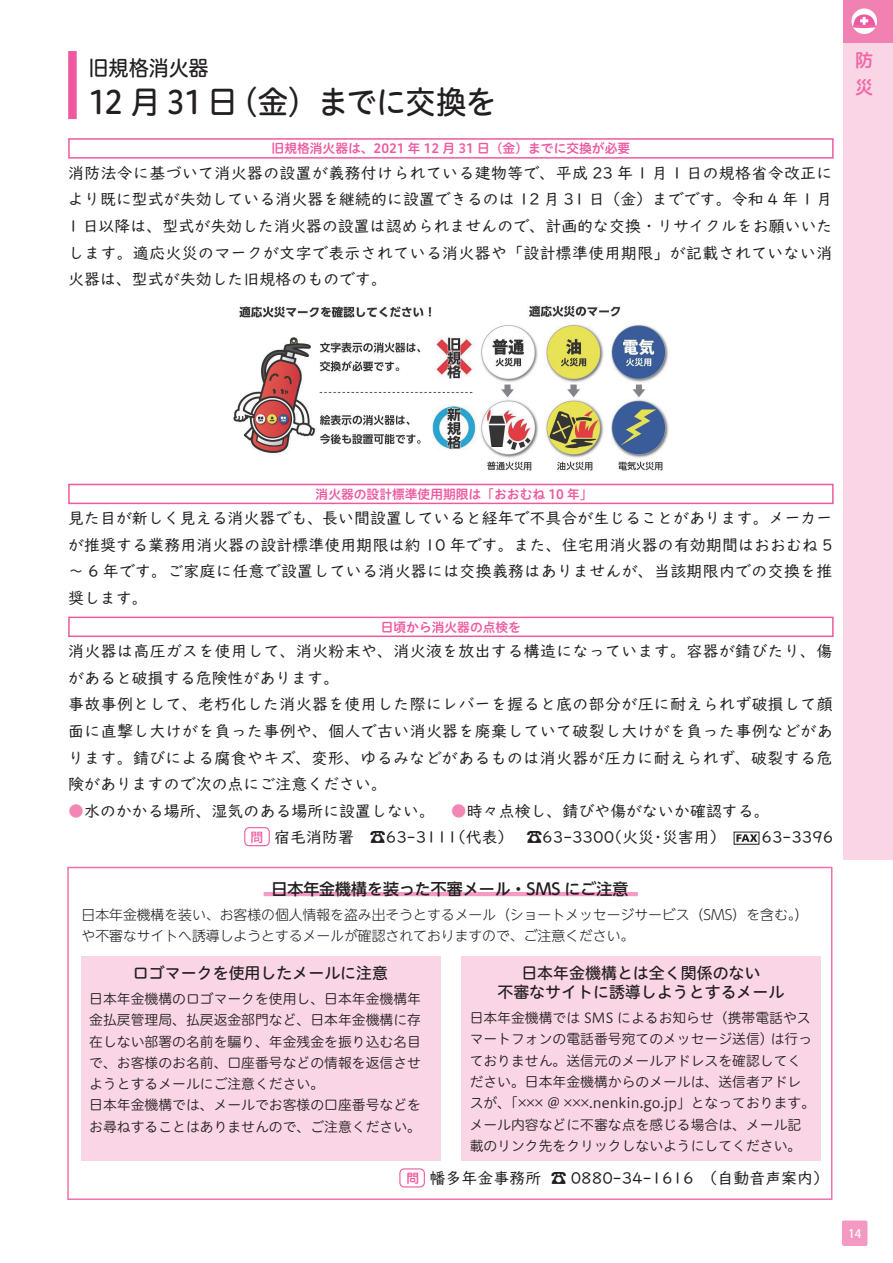
<style>
.page{position:relative;width:893px;height:1263px;background:#fff}
.page>*{position:absolute;margin:0;border:0;box-sizing:border-box;transform-origin:0 0}
.t1{font:31.95px "Hiragino UD Sans R Std N W5";letter-spacing:-.025em;color:#231f20;scale:.95 1}
.t2{font:21.3px "Hiragino UD Sans R Std N W5";letter-spacing:-.005em;color:#231f20;scale:.95 1}
.t3{font:18px/27.2px "Hiragino UD Sans R Std N W6";color:#f168a8}
.本文{font:15.9px/26.5px "UD Digi Kyokasho Std";letter-spacing:.02em;color:#231f20;text-align:justify}
.本文-2{font:15.9px "UD Digi Kyokasho Std";color:#231f20}
.本文-3{font:15.9px "Hiragino UD Sans R Std W5";color:#231f20}
.キャプション1{font:15.9px "UD Digi Kyokasho Std";color:#231f20}
.本文-4{font:500 15.9px "UD Shin Go NT Pro";color:#231f20}
.本文-5{font:13.8px/21.3px "Hiragino UD Sans R Std W3";color:#231f20}
.本文-6{font:300 13.8px/21.3px "UD Shin Go NT Pro";color:#231f20}
.本文-7{font:12.75px "Hiragino UD Sans R Std N W6";color:#ef59a1}
.情報コーナー1{font:500 12.75px "Koz Go Pro";color:#ef59a1}
.情報コーナー1-2{font:12.75px "Hiragino UD Sans R Std N W6";color:#ef59a1}
.t4{font:500 11.7px "Koz Go Pr 6 N";color:#fff}
.s1{color:#f287b6}
</style>
<div class="page">
<div style="left:843px;top:0;width:50px;height:859px;background:#fad5e5"></div>
<div style="left:842px;top:1220px;width:25px;height:26px;background:#f499c2;border-radius:2px"></div>
<div style="left:843px;top:0;width:50px;height:43px;background:#f181b2"></div>
<div style="left:851px;top:9px;width:26px;height:25px;background:#fff;border-radius:50%"></div>
<svg style="left:852px;top:14px;width:24px;height:15px"></svg>
<div style="left:68px;top:51px;width:9px;height:68px;background:#ef59a1"></div>
<div style="left:68px;top:138px;width:766px;height:21px;border:1px solid #ef59a1"></div>
<div style="left:68px;top:484px;width:766px;height:20px;border:1px solid #ef59a1"></div>
<div style="left:68px;top:617px;width:766px;height:20px;border:1px solid #ef59a1"></div>
<img style="left:233px;top:305px;width:436px;height:166px">
<div style="left:244px;top:827px;width:26px;height:19px;border:1px solid #ef59a1;border-radius:4px"></div>
<svg style="left:736px;top:834px;width:21px;height:8px"></svg>
<hr style="left:264px;top:892px;width:374px;height:4px;background:#f59bc4">
<div style="left:81px;top:957px;width:359px;height:204px;background:#fad5e5"></div>
<div style="left:461px;top:957px;width:360px;height:204px;background:#fad5e5"></div>
<div style="left:399px;top:1168px;width:26px;height:19px;border:1px solid #ef59a1;border-radius:4px"></div>
<p class="t2" style="left:88px;top:51px;width:128px">旧規格消火器</p>
<p class="t1" style="left:88px;top:77px;width:159px">12月31日</p>
<p class="t1" style="left:227px;top:77px;width:284px">（金）までに交換を</p>
<p class="本文-7" style="left:272px;top:139px;width:360px">旧規格消火器は、2021 年 12 月 31 日（金）までに交換が必要</p>
<p class="本文" style="left:68px;top:159px;width:766px">消防法令に基づいて消火器の設置が義務付けられている建物等で、平成 23 年 1 月 1 日の規格省令改正により既に型式が失効している消火器を継続的に設置できるのは 12 月 31 日（金）までです。令和 4 年 1 月1 日以降は、型式が失効した消火器の設置は認められませんので、計画的な交換・リサイクルをお願いいたします。適応火災のマークが文字で表示されている消火器や「設計標準使用期限」が記載されていない消火器は、型式が失効した旧規格のものです。</p>
<p class="t3" style="left:855px;top:46px;width:19px">防災</p>
<p class="本文-7" style="left:316px;top:484px;width:279px">消火器の設計標準使用期限は「おおむね 10 年「</p>
<p class="本文" style="left:68px;top:505px;width:766px">見た目が新しく見える消火器でも、長い間設置していると経年で不具合が生じることがあります。メーカーが推奨する業務用消火器の設計標準使用期限は約 10 年です。また、住宅用消火器の有効期間はおおむね 5～ 6 年です。ご家庭に任意で設置している消火器には交換義務はありませんが、当該期限内での交換を推奨します。</p>
<p class="本文-7" style="left:381px;top:617px;width:142px">日頃から消火器の点検を</p>
<p class="本文" style="left:68px;top:638px;width:766px">消火器は高圧ガスを使用して、消火粉末や、消火液を放出する構造になっています。容器が錆びたり、傷があると破損する危険性があります。</p>
<p class="本文" style="left:68px;top:691px;width:766px">事故事例として、老朽化した消火器を使用した際にレバーを握ると底の部分が圧に耐えられず破損して顔面に直撃し大けがを負った事例や、個人で古い消火器を廃棄していて破裂し大けがを負った事例などがあります。錆びによる腐食やキズ、変形、ゆるみなどがあるものは消火器が圧力に耐えられず、破裂する危険がありますので次の点にご注意ください。</p>
<p class="本文-2" style="left:68px;top:798px;width:703px"><span class="s1">●</span>水のかかる場所、湿気のある場所に設置しない。　<span class="s1">●</span>時々点検し、錆びや傷がないか確認する。</p>
<p class="キャプション1" style="left:761px;top:824px;width:73px">63-3396</p>
<p class="キャプション1" style="left:450px;top:824px;width:166px">（代表）　☎63-3300</p>
<p class="キャプション1" style="left:606px;top:824px;width:49px">（火災</p>
<p class="キャプション1" style="left:662px;top:824px;width:65px">災害用(</p>
<p class="キャプション1" style="left:274px;top:824px;width:185px">宿毛消防署　☎63-3111</p>
<p class="情報コーナー1" style="left:251px;top:829px;width:14px">問</p>
<p class="キャプション1" style="left:650px;top:824px;width:17px">・</p>
<p class="本文-4" style="left:271px;top:876px;width:358px">日本年金機構を装った不審メール・SMS にご注意</p>
<p class="本文-6" style="left:82px;top:903px;width:729px">日本年金機構を装い、お客様の個人情報を盗み出そうとするメール（ショートメッセージサービス（SMS）を含む (。や不審なサイトへ誘導しようとするメールが確認されておりますので、ご注意ください。</p>
<p class="本文-3" style="left:133px;top:961px;width:257px">ロゴマークを使用したメールに注意</p>
<p class="本文-5" style="left:89px;top:987px;width:333px;text-align:justify">日本年金機構のロゴマークを使用し、日本年金機構年金払戻管理局、払戻返金部門など、日本年金機構に存在しない部署の名前を騙り、年金残金を振り込む名目で、お客様のお名前、口座番号などの情報を返信させようとするメールにご注意ください。</p>
<p class="本文-5" style="left:89px;top:1094px;width:333px">日本年金機構では、メールでお客様の口座番号などをお尋ねすることはありませんので、ご注意ください。</p>
<p class="本文-3" style="left:521px;top:961px;width:241px">日本年金機構とは全く関係のない</p>
<p class="本文-3" style="left:497px;top:980px;width:289px">不審なサイトに誘導しようとするメール</p>
<p class="本文-5" style="left:470px;top:1006px;width:344px;text-align:right">日本年金機構では SMS によるお知らせ（携帯電話やスは行っ</p>
<p class="本文-5" style="left:470px;top:1028px;width:347px">マートフォンの電話番号宛てのメッセージ送信）<br>ておりません。送信元のメールアドレスを確認してください。日本年金機構からのメールは、送信者アドレスが、「××× ＠ ×××.nenkin.go j p. 」となっております。</p>
<p class="本文-5" style="left:470px;top:1113px;width:333px">メール内容などに不審な点を感じる場合は、メール記載のリンク先をクリックしないようにしてください。</p>
<p class="本文-2" style="left:551px;top:1166px;width:280px">☎ 0880-34-1616　（自動音声案内(</p>
<p class="本文-2" style="left:430px;top:1166px;width:113px">幡多年金事務所</p>
<p class="情報コーナー1-2" style="left:406px;top:1168px;width:14px">問</p>
<p class="t4" style="left:848px;top:1227px;width:15px">14</p>
</div>
